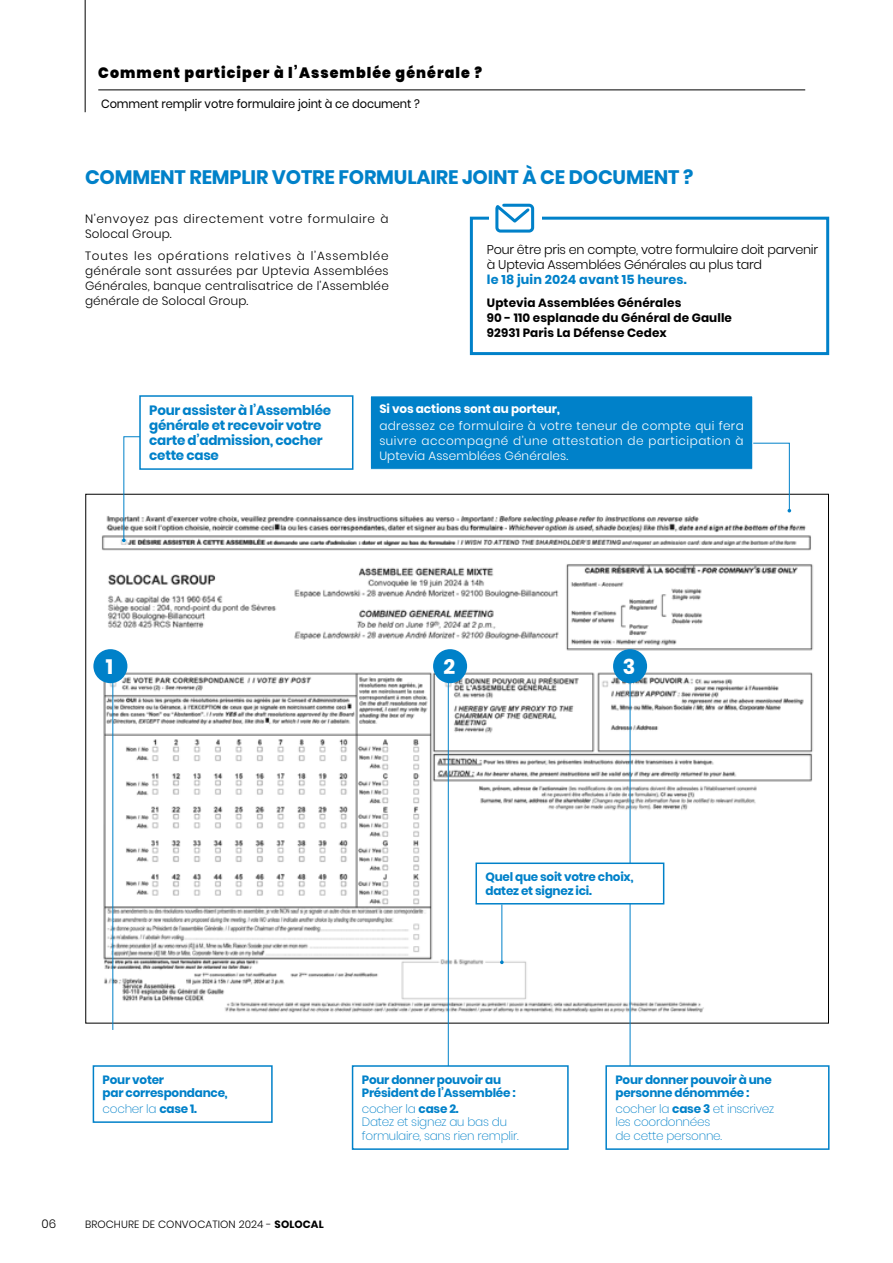
<style>
.page{position:relative;width:893px;height:1263px;background:#fff}
.page>*{position:absolute;margin:0;border:0;box-sizing:border-box;transform-origin:0 0}
.t1{font:700 20.85px "Poppins";color:#fff}
.t2{font:700 19.5px "Poppins";letter-spacing:-.01em;color:#0081c9}
.t3{font:900 15px "Poppins";letter-spacing:.075em;color:#000;scale:.95 1}
.t4{font:700 13.5px/15px "Poppins";letter-spacing:-.02em;color:#0081c9}
.t5{font:300 12.75px/15px "Poppins";letter-spacing:-.02em;color:#000}
.t6{font:700 12.75px "Poppins";letter-spacing:.01em;color:#0081c9}
.t7{font:300 12px/15px "Poppins";letter-spacing:.02em;color:#000;text-align:justify}
.t8{font:700 12px/13.5px "Poppins";letter-spacing:-.02em;color:#0081c9}
.t9{font:200 12px/13.5px "Poppins";letter-spacing:-.02em;color:#0081c9}
.t10{font:300 12px/15px "Poppins";letter-spacing:.01em;color:#fff;text-align:justify}
.t11{font:700 12px/15px "Poppins";letter-spacing:.01em;color:#000}
.t12{font:300 12px/15px "Poppins";letter-spacing:.055em;color:#000}
.t13{font:12px "Poppins";letter-spacing:-.005em;color:#000;scale:.95 1}
.t14{font:700 12px "Poppins";letter-spacing:-.01em;color:#fff}
.t15{font:300 10.5px "Poppins";letter-spacing:.01em;color:#000}
.s1{font-weight:700}
</style>
<div class="page">
<div style="left:470px;top:217px;width:359px;height:138px;border:3px solid #0081c9"></div>
<div style="left:489px;top:211px;width:52px;height:14px;background:#fff"></div>
<svg style="left:495px;top:203px;width:40px;height:30px"></svg>
<img style="left:96px;top:510px;width:717px;height:511px">
<div style="left:93px;top:649px;width:34px;height:34px;background:#0081c9;border-radius:50%"></div>
<div style="left:433px;top:649px;width:34px;height:34px;background:#0081c9;border-radius:50%"></div>
<div style="left:613px;top:649px;width:34px;height:34px;background:#0081c9;border-radius:50%"></div>
<hr style="left:112px;top:676px;width:1px;height:354px;background:#0081c9">
<hr style="left:448px;top:676px;width:1px;height:400px;background:#0081c9">
<hr style="left:630px;top:676px;width:1px;height:400px;background:#0081c9">
<svg style="left:430px;top:442px;width:361px;height:70px"></svg>
<svg style="left:122px;top:436px;width:146px;height:106px"></svg>
<hr style="left:501px;top:904px;width:1px;height:58px;background:#0081c9">
<svg style="left:500px;top:960px;width:4px;height:4px"></svg>
<div style="left:476px;top:863px;width:188px;height:41px;background:#fff"></div>
<div style="left:475px;top:862px;width:189px;height:42px;border:2px solid #0081c9"></div>
<div style="left:93px;top:1065px;width:180px;height:58px;border:2px solid #0081c9"></div>
<div style="left:140px;top:396px;width:213px;height:73px;background:#fff"></div>
<div style="left:139px;top:395px;width:214px;height:75px;border:2px solid #0081c9"></div>
<div style="left:353px;top:1066px;width:215px;height:83px;background:#fff"></div>
<div style="left:352px;top:1065px;width:217px;height:85px;border:2px solid #0081c9"></div>
<div style="left:606px;top:1066px;width:223px;height:83px;background:#fff"></div>
<div style="left:605px;top:1065px;width:224px;height:85px;border:2px solid #0081c9"></div>
<div style="left:370px;top:396px;width:383px;height:73px;background:#0081c9"></div>
<div style="left:370px;top:395px;width:383px;height:75px;border:1px solid #fff"></div>
<hr style="left:98px;top:90px;width:707px;height:1px;background:#000">
<hr style="left:85px;top:0;width:1px;height:112px;background:#000">
<p class="t3" style="left:98px;top:64px;width:406px">Comment participer à l’Assemblée générale ?</p>
<p class="t13" style="left:101px;top:97px;width:337px">Comment remplir votre formulaire joint à ce document ?</p>
<h2 class="t2" style="left:85px;top:166px;width:610px">COMMENT REMPLIR VOTRE FORMULAIRE JOINT À CE DOCUMENT ?</h2>
<p class="t12" style="left:85px;top:212px;width:305px">N’envoyez pas directement votre formulaire à<br>Solocal Group.</p>
<p class="t7" style="left:85px;top:248px;width:305px">Toutes les opérations relatives à l’Assemblée générale sont assurées par Uptevia Assemblées Générales, banque centralisatrice de l’Assemblée générale de Solocal Group.</p>
<p class="t5" style="left:487px;top:242px;width:333px">Pour être pris en compte, votre formulaire doit parvenir à Uptevia Assemblées Générales au plus tard</p>
<p class="t6" style="left:487px;top:272px;width:201px">le 18 juin 2024 avant 15 heures.</p>
<p class="t11" style="left:487px;top:296px;width:247px">Uptevia Assemblées Générales<br>90 - 110 esplanade du Général de Gaulle<br>92931 Paris La Défense Cedex</p>
<p class="t4" style="left:149px;top:403px;width:183px">Pour assister à l’Assemblée générale et recevoir votre carte d’admission, cocher cette case</p>
<p class="t14" style="left:379px;top:402px;width:182px">Si vos actions sont au porteur,</p>
<p class="t10" style="left:379px;top:419px;width:366px">adressez ce formulaire à votre teneur de compte qui fera suivre accompagné d’une attestation de participation à Uptevia Assemblées Générales.</p>
<h1 class="t1" style="left:106px;top:655px;width:9px">1</h1>
<h1 class="t1" style="left:443px;top:655px;width:13px">2</h1>
<h1 class="t1" style="left:623px;top:655px;width:14px">3</h1>
<p class="t8" style="left:485px;top:870px;width:149px">Quel que soit votre choix, datez et signez ici.</p>
<p class="t8" style="left:103px;top:1073px;width:127px">Pour voter<br>par correspondance,</p>
<p class="t9" style="left:103px;top:1102px;width:96px">cocher la <span class="s1">case 1.</span></p>
<p class="t7" style="left:41px;top:1216px;width:16px">06</p>
<p class="t15" style="left:85px;top:1218px;width:240px">BROCHURE DE CONVOCATION 2024 - <span class="s1">SOLOCAL</span></p>
<p class="t8" style="left:362px;top:1073px;width:155px">Pour donner pouvoir au<br>Président de l’Assemblée :</p>
<p class="t9" style="left:362px;top:1102px;width:158px">cocher la <span class="s1">case 2.<br></span>Datez et signez au bas du formulaire, sans rien remplir.</p>
<p class="t8" style="left:615px;top:1073px;width:158px">Pour donner pouvoir à une personne dénommée :</p>
<p class="t9" style="left:615px;top:1102px;width:160px">cocher la <span class="s1">case 3</span> et inscrivez les coordonnées<br>de cette personne.</p>
</div>
